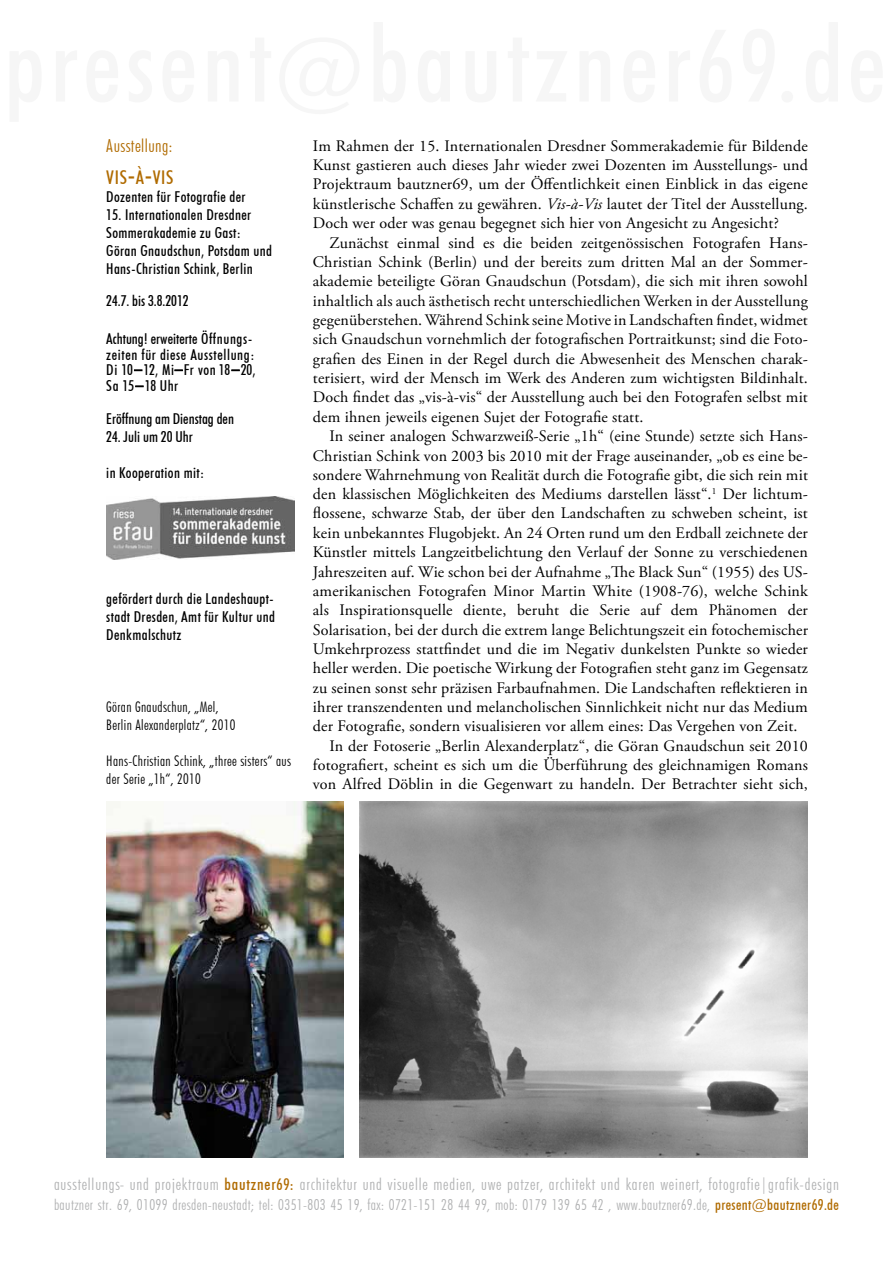
<style>
.page{position:relative;width:893px;height:1263px;background:#fff}
.page>*{position:absolute;margin:0;border:0;box-sizing:border-box;transform-origin:0 0}
.t1{font:500 condensed 18.9px "Futura BT";letter-spacing:.035em;color:#b06b00}
.t2{font:300 condensed 18px "Futura BT";letter-spacing:.025em;color:#b06b00}
.t3{font:300 condensed 16.5px "Futura BT";letter-spacing:.05em;color:#b1b2b3}
.t4{font:16.05px/19.4px "Adobe Garamond Pro";letter-spacing:.01em;color:#000;text-align:justify}
.t5{font:500 condensed 15px/18px "Futura BT";letter-spacing:.025em;color:#000}
.t6{font:300 condensed 15px "Futura BT";letter-spacing:.025em;color:#b1b2b3}
.t7{font:500 condensed 15px "Futura BT";color:#000}
.t8{font:300 condensed 14.55px/18px "Futura BT";letter-spacing:.025em;color:#000}
.s1{font-size:27px}
.s2{font-style:italic}
.s3{font-weight:500;color:#b06b00}
.s4{font-weight:500;font-size:16.05px;color:#b06b00}
</style>
<div class="page">
<img style="left:106px;top:496px;width:189px;height:64px">
<img style="left:106px;top:801px;width:237px;height:357px">
<img style="left:359px;top:801px;width:449px;height:357px">
<p class="t2" style="left:106px;top:135px;width:68px">Ausstellung:</p>
<p class="t1" style="left:106px;top:166px;width:69px">VIS<span class="s1">-</span>À<span class="s1">-</span>VIS</p>
<p class="t5" style="left:106px;top:188px;width:141px">Dozenten für Fotografie der</p>
<p class="t5" style="left:106px;top:206px;width:167px">15. Internationalen Dresdner<br>Sommerakademie zu Gast:<br>Göran Gnaudschun, Potsdam und<br>Hans-Christian Schink, Berlin</p>
<p class="t7" style="left:106px;top:291px;width:84px">24.7. bis 3.8.2012</p>
<p class="t5" style="left:106px;top:331px;width:150px;line-height:15.8px">Achtung! erweiterte Öffnungs&shy;zeiten für diese Ausstellung:<br>Di 10–12, Mi–Fr von 18–20,<br>Sa 15–18 Uhr</p>
<p class="t7" style="left:106px;top:409px;width:129px">Eröffnung am Dienstag den</p>
<p class="t7" style="left:106px;top:427px;width:88px">24. Juli um 20 Uhr</p>
<p class="t5" style="left:106px;top:463px;width:99px">in Kooperation mit:</p>
<p class="t5" style="left:106px;top:589px;width:170px;text-align:justify">gefördert durch die Landeshaupt&shy;stadt Dresden, Amt für Kultur und Denkmalschutz</p>
<p class="t8" style="left:106px;top:697px;width:131px">Göran Gnaudschun, „Mel,<br>Berlin Alexanderplatz“, 2010</p>
<p class="t8" style="left:106px;top:751px;width:186px">Hans-Christian Schink, „three sisters“ aus der Serie „1h“, 2010</p>
<p class="t4" style="left:313px;top:137px;width:496px">Im Rahmen der 15. Internationalen Dresdner Sommerakademie für Bildende Kunst gastieren auch dieses Jahr wieder zwei Dozenten im Ausstellungs- und Projektraum bautzner69, um der Öffentlichkeit einen Einblick in das eigene künstlerische Schaffen zu gewähren. <span class="s2">Vis-à-Vis</span> lautet der Titel der Ausstellung.<br>Doch wer oder was genau begegnet sich hier von Angesicht zu Angesicht?</p>
<p class="t4" style="left:313px;top:233px;width:496px;text-indent:16px">Zunächst einmal sind es die beiden zeitgenössischen Fotografen Hans-Christian Schink (Berlin) und der bereits zum dritten Mal an der Sommer&shy;akademie beteiligte Göran Gnaudschun (Potsdam), die sich mit ihren sowohl inhaltlich als auch ästhetisch recht unterschiedlichen Werken in der Ausstellung gegenüberstehen. Während Schink seine Motive in Landschaften findet, widmet sich Gnaudschun vornehmlich der fotografischen Portraitkunst; sind die Foto&shy;grafien des Einen in der Regel durch die Abwesenheit des Menschen charak&shy;terisiert, wird der Mensch im Werk des Anderen zum wichtigsten Bildinhalt.<br>Doch findet das „vis-à-vis“ der Ausstellung auch bei den Fotografen selbst mit dem ihnen jeweils eigenen Sujet der Fotografie statt.</p>
<p class="t4" style="left:329px;top:427px;width:480px">In seiner analogen Schwarzweiß-Serie „1h“ (eine Stunde) setzte sich Hans-</p>
<p class="t4" style="left:313px;top:446px;width:496px">Christian Schink von 2003 bis 2010 mit der Frage auseinander, „ob es eine be-</p>
<p class="t4" style="left:313px;top:466px;width:496px">sondere Wahrnehmung von Realität durch die Fotografie gibt, die sich rein mit</p>
<p class="t4" style="left:313px;top:485px;width:496px">den klassischen Möglichkeiten des Mediums darstellen lässt“.<sup>1</sup> Der lichtum-</p>
<p class="t4" style="left:313px;top:504px;width:496px">flossene, schwarze Stab, der über den Landschaften zu schweben scheint, ist</p>
<p class="t4" style="left:313px;top:524px;width:496px">kein unbekanntes Flugobjekt. An 24 Orten rund um den Erdball zeichnete der</p>
<p class="t4" style="left:313px;top:543px;width:496px">Künstler mittels Langzeitbelichtung den Verlauf der Sonne zu verschiedenen</p>
<p class="t4" style="left:313px;top:562px;width:496px">Jahreszeiten auf. Wie schon bei der Aufnahme „The Black Sun“ (1955) des US-</p>
<p class="t4" style="left:313px;top:582px;width:496px">amerikanischen Fotografen Minor Martin White (1908-76), welche Schink</p>
<p class="t4" style="left:313px;top:601px;width:496px">als Inspirationsquelle diente, beruht die Serie auf dem Phänomen der</p>
<p class="t4" style="left:313px;top:620px;width:496px">Solarisation, bei der durch die extrem lange Belichtungszeit ein fotochemischer</p>
<p class="t4" style="left:313px;top:640px;width:496px">Umkehrprozess stattfindet und die im Negativ dunkelsten Punkte so wieder</p>
<p class="t4" style="left:313px;top:659px;width:496px">heller werden. Die poetische Wirkung der Fotografien steht ganz im Gegensatz</p>
<p class="t4" style="left:313px;top:678px;width:496px">zu seinen sonst sehr präzisen Farbaufnahmen. Die Landschaften reflektieren in</p>
<p class="t4" style="left:313px;top:698px;width:496px">ihrer transzendenten und melancholischen Sinnlichkeit nicht nur das Medium</p>
<p class="t4" style="left:313px;top:717px;width:486px">der Fotografie, sondern visualisieren vor allem eines: Das Vergehen von Zeit.</p>
<p class="t4" style="left:329px;top:736px;width:480px">In der Fotoserie „Berlin Alexanderplatz“, die Göran Gnaudschun seit 2010</p>
<p class="t4" style="left:313px;top:756px;width:496px">fotografiert, scheint es sich um die Überführung des gleichnamigen Romans</p>
<p class="t4" style="left:313px;top:775px;width:496px">von Alfred Döblin in die Gegenwart zu handeln. Der Betrachter sieht sich,</p>
<p class="t3" style="left:54px;top:1174px;width:786px">ausstellungs- und projektraum <span class="s3">bautzner</span><span class="s4">69</span><span class="s3">:</span> architektur und visuelle medien, uwe patzer, architekt und karen weinert, fotografie|grafik-design</p>
<p class="t6" style="left:54px;top:1195px;width:786px">bautzner str. 69, 01099 dresden-neustadt; tel: 0351-803 45 19, fax: 0721-151 28 44 99, mob: 0179 139 65 42 , www.bautzner69.de, <span class="s3">present@bautzner69.de</span></p>
</div>
